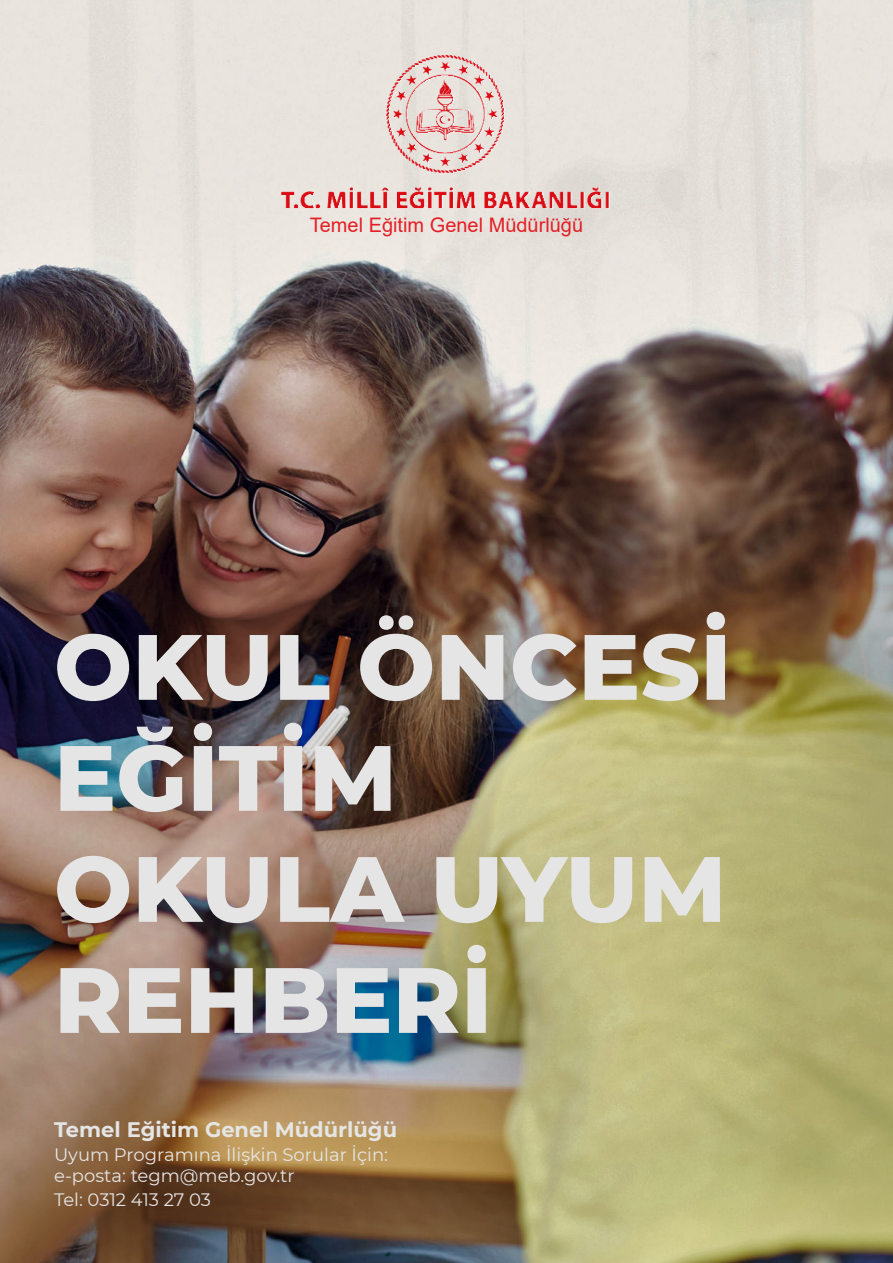
<style>
.page{position:relative;width:893px;height:1263px;background:#fff}
.page>*{position:absolute;margin:0;border:0;box-sizing:border-box;transform-origin:0 0}
.t1{font:800 92.55px/111px "Montserrat";color:#e5e5e5}
.t2{font:700 21px "Montserrat";color:#e5e5e5}
.t3{font:19.95px "Arial";color:#e42026}
.t4{font:18px/21px "Montserrat";color:#e5e5e5}
</style>
<div class="page">
<img style="left:0;top:0;width:893px;height:1263px">
<img style="left:264px;top:0;width:365px;height:221px">
<p class="t3" style="left:310px;top:212px;width:275px">Temel Eğitim Genel Müdürlüğü</p>
<h1 class="t1" style="left:54px;top:606px;width:679px">OKUL ÖNCESİ<br>EĞİTİM<br>OKULA UYUM<br>REHBERİ</h1>
<p class="t2" style="left:54px;top:1114px;width:345px">Temel Eğitim Genel Müdürlüğü</p>
<p class="t4" style="left:54px;top:1143px;width:336px">Uyum Programına İlişkin Sorular İçin: e-posta: tegm@meb.gov.tr</p>
<p class="t4" style="left:54px;top:1188px;width:159px">Tel: 0312 413 27 03</p>
</div>
